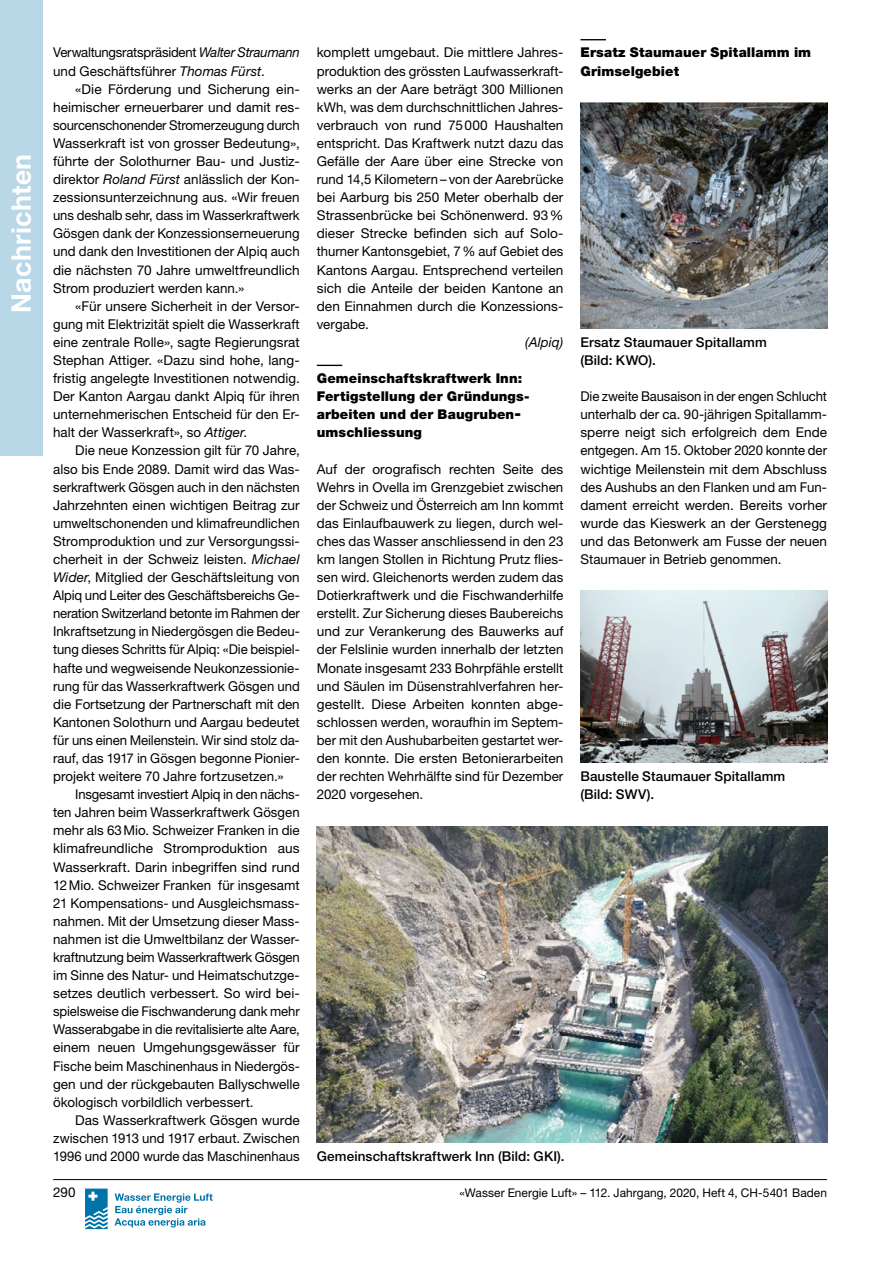
<style>
.page{position:relative;width:893px;height:1263px;background:#fff}
.page>*{position:absolute;margin:0;border:0;box-sizing:border-box;transform-origin:0 0}
.t1{font:700 27px "Helvetica Neue LT Pro";letter-spacing:.015em;color:#fff}
._9pt_Grundtext_Ez{font:13.5px/18.1px "Helvetica Neue LT Pro";letter-spacing:.005em;color:#000;text-align:justify}
._9pt_Grundtext{font:13.5px/18.1px "Helvetica Neue LT Pro";letter-spacing:.005em;color:#000;text-align:justify}
.Zwischentitel_Nachri{font:900 13.5px/18.1px "Helvetica Neue LT Pro";letter-spacing:.01em;color:#000}
.Bildlegende{font:500 13.5px/18.1px "Helvetica Neue LT Pro";letter-spacing:.01em;color:#000}
._9pt_Grundtext-2{font:13.5px/18.1px "Helvetica Neue LT Pro";letter-spacing:-.015em;color:#000}
._9pt_Grundtext_Ez-2{font:italic 13.5px "Helvetica Neue LT Pro";letter-spacing:.005em;color:#000}
.t2{font:12px "Helvetica Neue LT Pro";letter-spacing:.005em;color:#000}
.s1{font-style:italic}
</style>
<div class="page">
<div style="left:0;top:0;width:43px;height:455px;background:#b8d8e7"></div>
<hr style="left:53px;top:1179px;width:774px;height:1px;background:#000">
<svg style="left:85px;top:1188px;width:23px;height:41px"></svg>
<svg style="left:114px;top:1193px;width:99px;height:34px"></svg>
<svg style="left:317px;top:365px;width:25px;height:1px"></svg>
<svg style="left:580px;top:39px;width:26px;height:1px"></svg>
<img style="left:580px;top:103px;width:247px;height:226px">
<img style="left:580px;top:591px;width:247px;height:172px">
<img style="left:317px;top:826px;width:510px;height:317px">
<h1 class="t1" style="left:5px;top:313px;width:161px;rotate:-90deg">Nachrichten</h1>
<p class="_9pt_Grundtext-2" style="left:53px;top:43px;width:248px">Verwaltungsratspräsident <span class="s1">Walter Straumann </span>und Geschäftsführer <span class="s1">Thomas Fürst</span>.</p>
<p class="_9pt_Grundtext_Ez" style="left:53px;top:79px;width:248px;text-indent:22px">«Die Förderung und Sicherung ein&shy;heimischer erneuerbarer und damit res&shy;sourcenschonender Stromerzeugung durch Wasserkraft ist von grosser Bedeutung», führte der Solothurner Bau- und Justiz&shy;direktor <span class="s1">Roland Fürst</span> anlässlich der Kon&shy;zessionsunterzeichnung aus. «Wir freuen uns deshalb sehr, dass im Wasserkraftwerk Gösgen dank der Konzessionserneuerung und dank den Investitionen der Alpiq auch die nächsten 70 Jahre umweltfreundlich Strom produziert werden kann.»</p>
<p class="_9pt_Grundtext_Ez" style="left:53px;top:296px;width:248px;text-indent:22px">«Für unsere Sicherheit in der Versor&shy;gung mit Elektrizität spielt die Wasserkraft eine zentrale Rolle», sagte Regierungsrat Stephan Attiger. «Dazu sind hohe, lang&shy;fristig angelegte Investitionen notwendig.<br>Der Kanton Aargau dankt Alpiq für ihren unternehmerischen Entscheid für den Er&shy;halt der Wasserkraft», so <span class="s1">Attiger</span>.</p>
<p class="_9pt_Grundtext_Ez" style="left:53px;top:441px;width:248px;text-indent:22px">Die neue Konzession gilt für 70 Jahre, also bis Ende 2089. Damit wird das Was&shy;serkraftwerk Gösgen auch in den nächsten Jahrzehnten einen wichtigen Beitrag zur umweltschonenden und klimafreundlichen Stromproduktion und zur Versorgungssi&shy;cherheit in der Schweiz leisten. <span class="s1">Michael Wider</span>, Mitglied der Geschäftsleitung von Alpiq und Leiter des Geschäftsbereichs Ge&shy;neration Switzerland betonte im Rahmen der Inkraftsetzung in Niedergösgen die Bedeu&shy;tung dieses Schritts für Alpiq: «Die beispiel&shy;hafte und wegweisende Neukonzessionie&shy;rung für das Wasserkraftwerk Gösgen und die Fortsetzung der Partnerschaft mit den Kantonen Solothurn und Aargau bedeutet für uns einen Meilenstein. Wir sind stolz da&shy;rauf, das 1917 in Gösgen begonne Pionier&shy;projekt weitere 70 Jahre fortzusetzen.»</p>
<p class="_9pt_Grundtext_Ez" style="left:53px;top:785px;width:248px;text-indent:22px">Insgesamt investiert Alpiq in den nächs&shy;ten Jahren beim Wasserkraftwerk Gösgen mehr als 63Mio. Schweizer Franken in die klimafreundliche Stromproduktion aus Wasserkraft. Darin inbegriffen sind rund 12Mio. Schweizer Franken für insgesamt 21 Kompensations- und Ausgleichsmass&shy;nahmen. Mit der Umsetzung dieser Mass&shy;nahmen ist die Umweltbilanz der Wasser&shy;kraftnutzung beim Wasserkraftwerk Gösgen im Sinne des Natur- und Heimatschutzge&shy;setzes deutlich verbessert. So wird bei&shy;spielsweise die Fischwanderung dank mehr Wasserabgabe in die revitalisierte alte Aare, einem neuen Umgehungsgewässer für Fische beim Maschinenhaus in Niedergös&shy;gen und der rückgebauten Ballyschwelle ökologisch vorbildlich verbessert.</p>
<p class="_9pt_Grundtext_Ez" style="left:53px;top:1111px;width:248px;text-indent:22px">Das Wasserkraftwerk Gösgen wurde zwischen 1913 und 1917 erbaut. Zwischen 1996 und 2000 wurde das Maschinenhaus</p>
<p class="_9pt_Grundtext_Ez" style="left:317px;top:43px;width:248px">komplett umgebaut. Die mittlere Jahres&shy;produktion des grössten Laufwasserkraft&shy;werks an der Aare beträgt 300 Millionen kWh, was dem durchschnittlichen Jahres&shy;verbrauch von rund 75000 Haushalten entspricht. Das Kraftwerk nutzt dazu das Gefälle der Aare über eine Strecke von rund 14,5 Kilometern – von der Aarebrücke bei Aarburg bis 250 Meter oberhalb der Strassenbrücke bei Schönenwerd. 93% dieser Strecke befinden sich auf Solo&shy;thurner Kantonsgebiet, 7% auf Gebiet des Kantons Aargau. Entsprechend verteilen sich die Anteile der beiden Kantone an den Einnahmen durch die Konzessions&shy;vergabe.</p>
<p class="_9pt_Grundtext_Ez-2" style="left:525px;top:334px;width:40px">(Alpiq)</p>
<p class="Zwischentitel_Nachri" style="left:317px;top:369px;width:214px">Gemeinschaftskraftwerk Inn:<br>Fertigstellung der Gründungs&shy;arbeiten und der Baugruben&shy;umschliessung</p>
<p class="_9pt_Grundtext" style="left:317px;top:459px;width:248px">Auf der orografisch rechten Seite des Wehrs in Ovella im Grenzgebiet zwischen der Schweiz und Österreich am Inn kommt das Einlaufbauwerk zu liegen, durch wel&shy;ches das Wasser anschliessend in den 23 km langen Stollen in Richtung Prutz flies&shy;sen wird. Gleichenorts werden zudem das Dotierkraftwerk und die Fischwanderhilfe erstellt. Zur Sicherung dieses Baubereichs und zur Verankerung des Bauwerks auf der Felslinie wurden innerhalb der letzten Monate insgesamt 233 Bohrpfähle erstellt und Säulen im Düsenstrahlverfahren her&shy;gestellt. Diese Arbeiten konnten abge&shy;schlossen werden, woraufhin im Septem&shy;ber mit den Aushubarbeiten gestartet wer&shy;den konnte. Die ersten Betonierarbeiten der rechten Wehrhälfte sind für Dezember 2020 vorgesehen.</p>
<p class="Bildlegende" style="left:317px;top:1147px;width:249px">Gemeinschaftskraftwerk Inn (Bild: GKI).</p>
<p class="Zwischentitel_Nachri" style="left:580px;top:43px;width:232px">Ersatz Staumauer Spitallamm im<br>Grimselgebiet</p>
<p class="Bildlegende" style="left:580px;top:333px;width:188px">Ersatz Staumauer Spitallamm (Bild: KWO).</p>
<p class="_9pt_Grundtext" style="left:580px;top:387px;width:248px">Die zweite Bausaison in der engen Schlucht unterhalb der ca. 90-jährigen Spitallamm&shy;sperre neigt sich erfolgreich dem Ende entgegen. Am 15. Oktober 2020 konnte der wichtige Meilenstein mit dem Abschluss des Aushubs an den Flanken und am Fun&shy;dament erreicht werden. Bereits vorher wurde das Kieswerk an der Gerstenegg und das Betonwerk am Fusse der neuen Staumauer in Betrieb genommen.</p>
<p class="Bildlegende" style="left:580px;top:767px;width:206px">Baustelle Staumauer Spitallamm (Bild: SWV).</p>
<p class="_9pt_Grundtext_Ez" style="left:53px;top:1183px;width:24px">290</p>
<p class="t2" style="left:460px;top:1185px;width:369px">«Wasser Energie Luft» – 112. Jahrgang, 2020, Heft 4, CH-5401 Baden</p>
</div>
